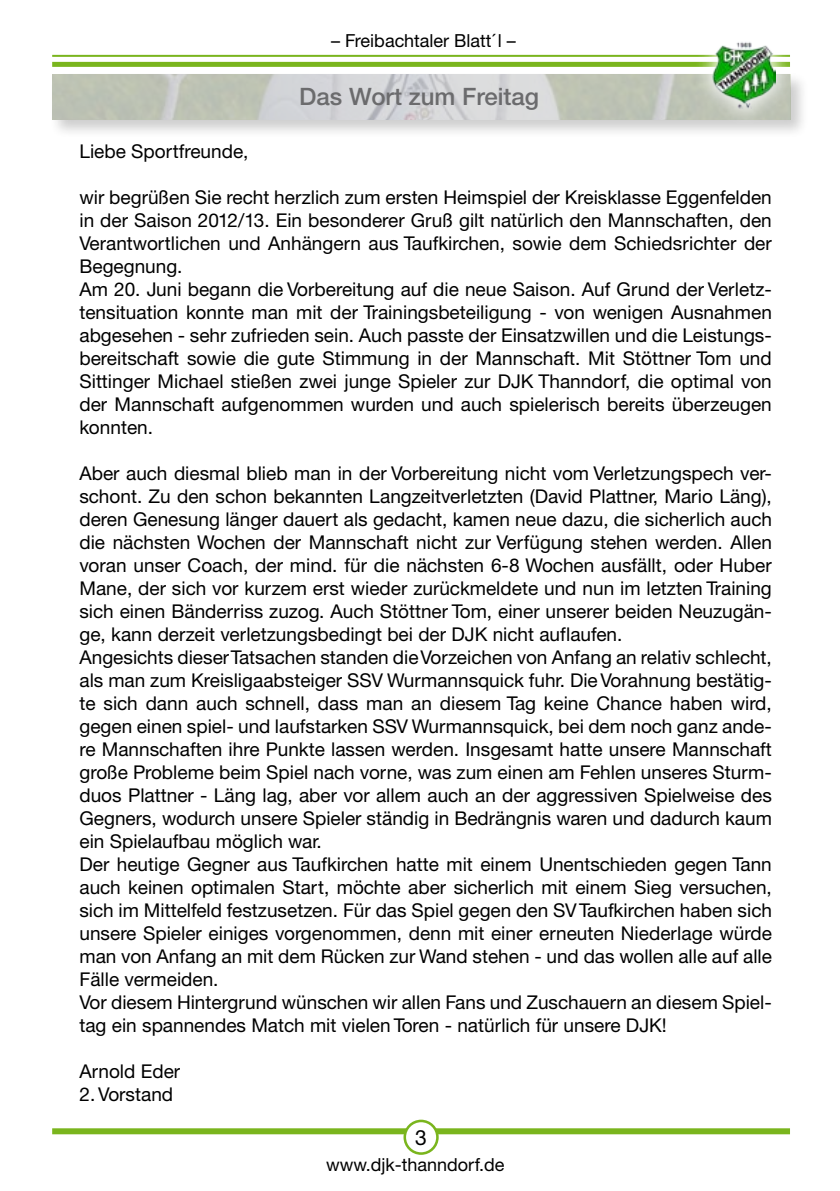
<style>
.page{position:relative;width:840px;height:1191px;background:#fff}
.page>*{position:absolute;margin:0;border:0;box-sizing:border-box;transform-origin:0 0}
.t1{font:500 24px "Helvetica Neue CE";color:#6b6b6d}
.t2{font:21px "Helvetica Neue CE";color:#000}
.t3{font:19px/23px "Helvetica Neue CE";color:#000}
.t4{font:18px "Helvetica Neue CE";color:#000}
</style>
<div class="page">
<div style="left:52px;top:1128px;width:737px;height:6px;background:#7ab51d"></div>
<div style="left:404px;top:1121px;width:33px;height:32px;background:#fff;border-radius:50%"></div>
<div style="left:403px;top:1119px;width:35px;height:35px;border:3px solid #7ab51d;border-radius:50%"></div>
<div style="left:49px;top:71px;width:759px;height:68px;background:#000;opacity:.2"></div>
<img style="left:52px;top:74px;width:640px;height:45px">
<div style="left:52px;top:62px;width:737px;height:5px;background:#7ab51d"></div>
<hr style="left:52px;top:55px;width:737px;height:2px;background:#7ab51d">
<div style="left:692px;top:21px;width:103px;height:107px;background:#fff;opacity:.91"></div>
<img style="left:712px;top:40px;width:63px;height:68px">
<p class="t4" style="left:331px;top:30px;width:186px">– Freibachtaler Blatt´ l –</p>
<p class="t1" style="left:299px;top:82px;width:241px">Das Wort zum Freitag</p>
<p class="t3" style="left:79px;top:139px;width:170px">Liebe Sportfreunde,</p>
<p class="t3" style="left:79px;top:185px;width:693px">wir begrüßen Sie recht herzlich zum ersten Heimspiel der Kreisklasse Eggenfelden in der Saison 2012/13. Ein besonderer Gruß gilt natürlich den Mannschaften, den Verantwortlichen und Anhängern aus Taufkirchen, sowie dem Schiedsrichter der Begegnung.<br>Am 20. Juni begann die Vorbereitung auf die neue Saison. Auf Grund der Verletz&shy;tensituation konnte man mit der Trainingsbeteiligung - von wenigen Ausnahmen abgesehen - sehr zufrieden sein. Auch passte der Einsatzwillen und die Leistungs&shy;bereitschaft sowie die gute Stimmung in der Mannschaft. Mit Stöttner Tom und Sittinger Michael stießen zwei junge Spieler zur DJK Thanndorf, die optimal von der Mannschaft aufgenommen wurden und auch spielerisch bereits überzeugen konnten.</p>
<p class="t3" style="left:79px;top:462px;width:693px">Aber auch diesmal blieb man in der Vorbereitung nicht vom Verletzungspech ver&shy;schont. Zu den schon bekannten Langzeitverletzten (David Plattner, Mario Läng), deren Genesung länger dauert als gedacht, kamen neue dazu, die sicherlich auch die nächsten Wochen der Mannschaft nicht zur Verfügung stehen werden. Allen voran unser Coach, der mind. für die nächsten 6-8 Wochen ausfällt, oder Huber Mane, der sich vor kurzem erst wieder zurückmeldete und nun im letzten Training sich einen Bänderriss zuzog. Auch Stöttner Tom, einer unserer beiden Neuzugän&shy;ge, kann derzeit verletzungsbedingt bei der DJK nicht auflaufen.<br>Angesichts dieser Tatsachen standen die Vorzeichen von Anfang an relativ schlecht, als man zum Kreisligaabsteiger SSV Wurmannsquick fuhr. Die Vorahnung bestätig&shy;te sich dann auch schnell, dass man an diesem Tag keine Chance haben wird, gegen einen spiel- und laufstarken SSV Wurmannsquick, bei dem noch ganz ande&shy;re Mannschaften ihre Punkte lassen werden. Insgesamt hatte unsere Mannschaft große Probleme beim Spiel nach vorne, was zum einen am Fehlen unseres Sturm&shy;duos Plattner - Läng lag, aber vor allem auch an der aggressiven Spielweise des Gegners, wodurch unsere Spieler ständig in Bedrängnis waren und dadurch kaum ein Spielaufbau möglich war.<br>Der heutige Gegner aus Taufkirchen hatte mit einem Unentschieden gegen Tann auch keinen optimalen Start, möchte aber sicherlich mit einem Sieg versuchen, sich im Mittelfeld festzusetzen. Für das Spiel gegen den SV Taufkirchen haben sich unsere Spieler einiges vorgenommen, denn mit einer erneuten Niederlage würde man von Anfang an mit dem Rücken zur Wand stehen - und das wollen alle auf alle Fälle vermeiden.<br>Vor diesem Hintergrund wünschen wir allen Fans und Zuschauern an diesem Spiel&shy;tag ein spannendes Match mit vielen Toren - natürlich für unsere DJK!</p>
<p class="t3" style="left:79px;top:1060px;width:102px">Arnold Eder</p>
<p class="t3" style="left:79px;top:1083px;width:95px">2. Vorstand</p>
<p class="t2" style="left:415px;top:1124px;width:13px">3</p>
<p class="t4" style="left:326px;top:1154px;width:180px">www.djk-thanndorf.de</p>
</div>
